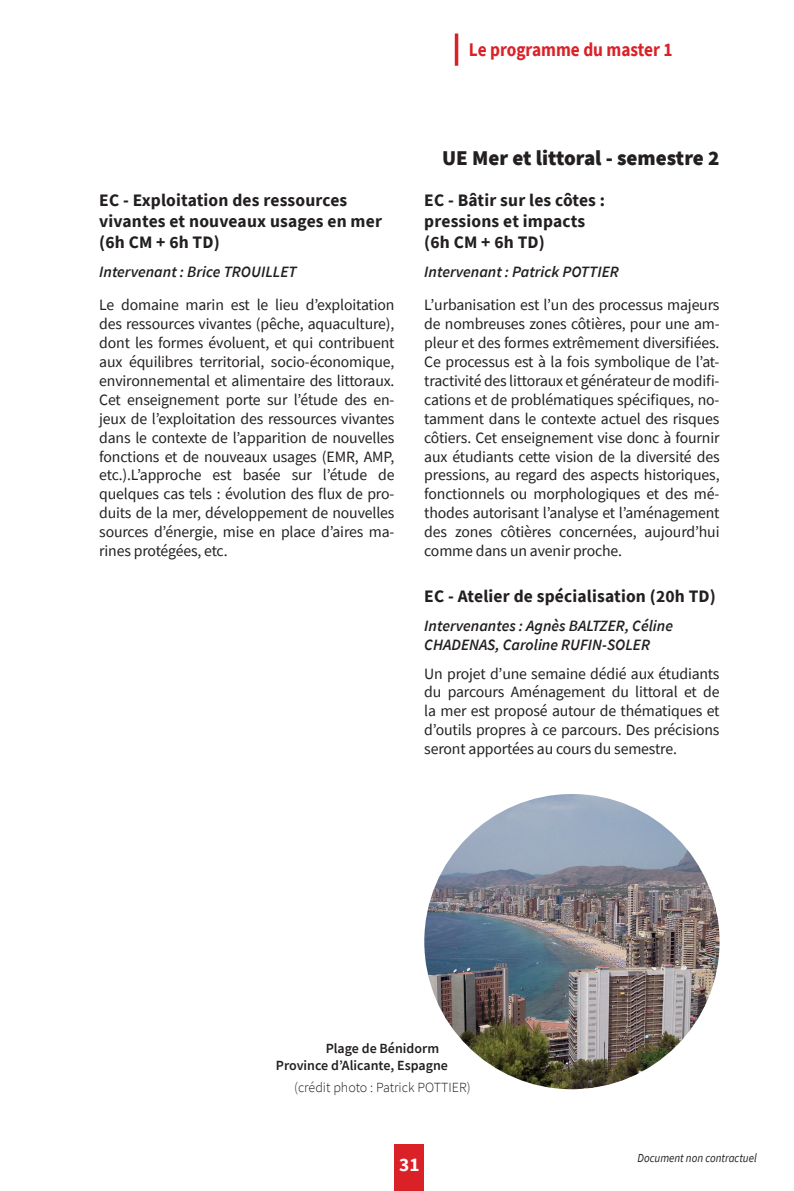
<style>
.page{position:relative;width:794px;height:1191px;background:#fff}
.page>*{position:absolute;margin:0;border:0;box-sizing:border-box;transform-origin:0 0}
.t1{font:900 21px "Source Sans Pro";color:#231f20}
.t2{font:700 19.25px "Source Sans Pro";color:#da2128;scale:.9 1}
.t3{font:700 19.25px "Source Sans Pro";color:#fff}
.t4{font:700 17.5px/21px "Source Sans Pro";letter-spacing:.01em;color:#231f20}
.t5{font:15.75px/18.9px "Source Sans Pro";letter-spacing:-.01em;color:#231f20;text-align:justify}
.t6{font:italic 600 15.75px/18.9px "Source Sans Pro";color:#231f20}
.t7{font:600 14px/16.8px "Source Sans Pro";color:#231f20}
.t8{font:300 14px "Source Sans Pro";color:#231f20}
.t9{font:italic 12.25px "Source Sans Pro";color:#231f20;scale:.9 1}
</style>
<div class="page">
<div style="left:394px;top:1144px;width:30px;height:47px;background:#da2128"></div>
<hr style="left:455px;top:33px;width:3px;height:33px;background:#da2128">
<img style="left:424px;top:794px;width:295px;height:295px;border-radius:147px">
<p class="t2" style="left:469px;top:37px;width:228px">Le programme du master 1</p>
<p class="t4" style="left:99px;top:189px;width:284px">EC - Exploitation des ressources vivantes et nouveaux usages en mer (6h CM + 6h TD)</p>
<p class="t6" style="left:99px;top:261px;width:199px">Intervenant : Brice TROUILLET</p>
<p class="t5" style="left:99px;top:295px;width:297px">Le domaine marin est le lieu d’exploitation des ressources vivantes (pêche, aquaculture), dont les formes évoluent, et qui contribuent aux équilibres territorial, socio-économique, environnemental et alimentaire des littoraux.<br>Cet enseignement porte sur l’étude des en&shy;jeux de l’exploitation des ressources vivantes dans le contexte de l’apparition de nouvelles fonctions et de nouveaux usages (EMR, AMP, etc.).L’approche est basée sur l’étude de quelques cas tels : évolution des flux de pro&shy;duits de la mer, développement de nouvelles sources d’énergie, mise en place d’aires ma&shy;rines protégées, etc.</p>
<h1 class="t1" style="left:442px;top:143px;width:279px">UE Mer et littoral - semestre 2</h1>
<p class="t4" style="left:424px;top:189px;width:182px">EC - Bâtir sur les côtes : pressions et impacts (6h CM + 6h TD)</p>
<p class="t6" style="left:424px;top:261px;width:196px">Intervenant : Patrick POTTIER</p>
<p class="t5" style="left:424px;top:295px;width:297px">L’urbanisation est l’un des processus majeurs de nombreuses zones côtières, pour une am&shy;pleur et des formes extrêmement diversifiées.<br>Ce processus est à la fois symbolique de l’at&shy;tractivité des littoraux et générateur de modifi&shy;cations et de problématiques spécifiques, no&shy;tamment dans le contexte actuel des risques côtiers. Cet enseignement vise donc à fournir aux étudiants cette vision de la diversité des pressions, au regard des aspects historiques, fonctionnels ou morphologiques et des mé&shy;thodes autorisant l’analyse et l’aménagement des zones côtières concernées, aujourd’hui comme dans un avenir proche.</p>
<p class="t4" style="left:424px;top:585px;width:293px">EC - Atelier de spécialisation (20h TD)</p>
<p class="t6" style="left:424px;top:616px;width:250px">Intervenantes : Agnès BALTZER, Céline<br>CHADENAS, Caroline RUFIN-SOLER</p>
<p class="t5" style="left:424px;top:663px;width:297px">Un projet d’une semaine dédié aux étudiants du parcours Aménagement du littoral et de la mer est proposé autour de thématiques et d’outils propres à ce parcours. Des précisions seront apportées au cours du semestre.</p>
<p class="t7" style="left:276px;top:1040px;width:174px;text-indent:50px">Plage de Bénidorm<br>Province d’Alicante, Espagne</p>
<p class="t8" style="left:294px;top:1078px;width:178px">(crédit photo : Patrick POTTIER)</p>
<p class="t3" style="left:399px;top:1151px;width:22px">31</p>
<p class="t9" style="left:637px;top:1150px;width:134px">Document non contractuel</p>
</div>
